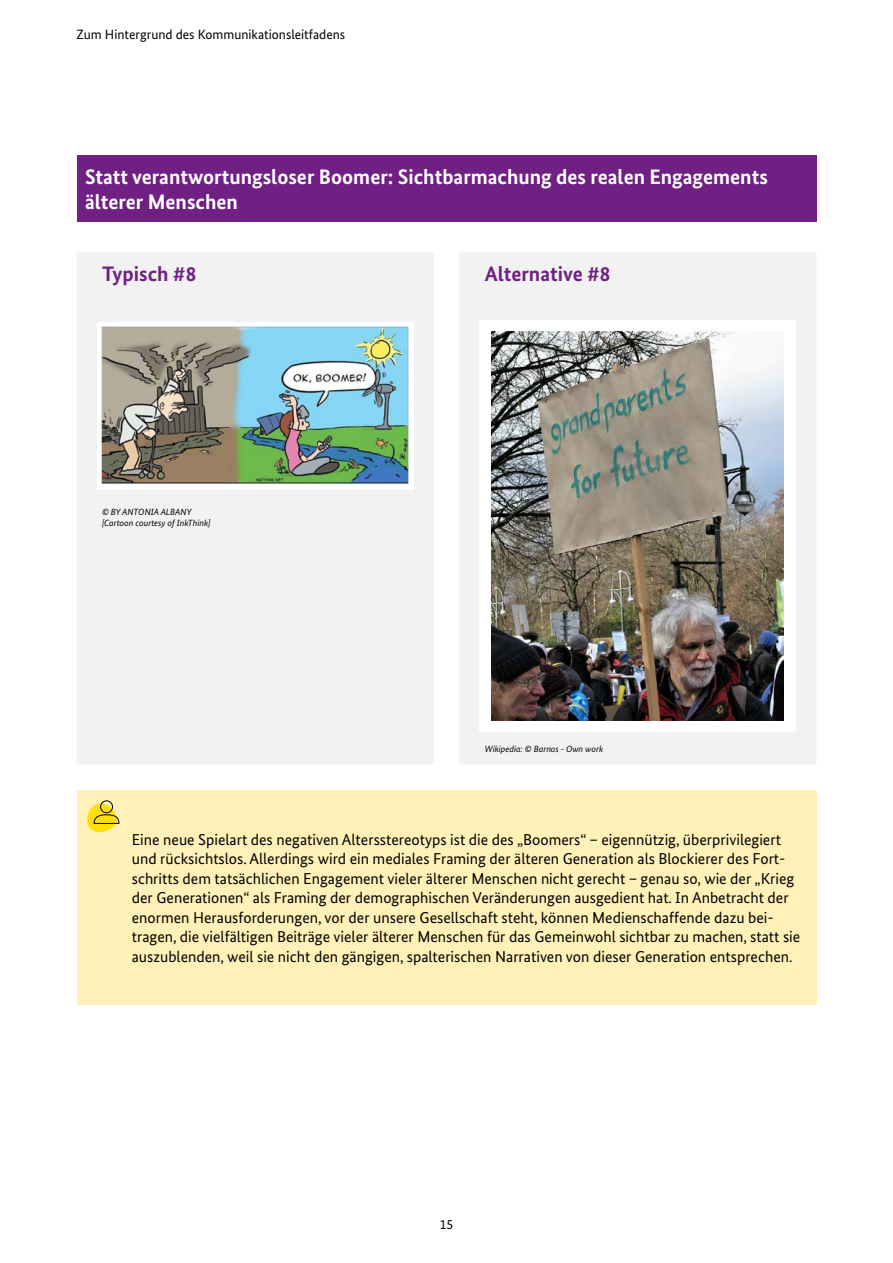
<style>
.page{position:relative;width:893px;height:1263px;background:#fff}
.page>*{position:absolute;margin:0;border:0;box-sizing:border-box;transform-origin:0 0}
.NCD_23_B-HL_H2_Bold_Italic_20_pt{font:700 21px/25.2px "Bundes Sans";color:#fff}
.SH_BundesSans_16pt{font:700 21px "Bundes Sans";color:#6f2082}
.P_Infokasten_Sans_10_pt{font:15.75px/19.5px "Bundes Sans";color:#000}
.t1{font:13.5px "Bundes Sans";color:#000}
.P_Texte_Infografik_10pt{font:italic 9px/10.8px "Bundes Sans";color:#000}
</style>
<div class="page">
<div style="left:77px;top:155px;width:739px;height:67px;background:#6f2082"></div>
<svg style="left:77px;top:252px;width:739px;height:512px;fill:#f2f2f2"></svg>
<div style="left:77px;top:790px;width:739px;height:214px;background:#fff1b8"></div>
<div style="left:97px;top:322px;width:316px;height:167px;background:#fff"></div>
<img style="left:100px;top:326px;width:310px;height:159px">
<div style="left:479px;top:321px;width:317px;height:411px;background:#fff"></div>
<img style="left:492px;top:331px;width:292px;height:389px">
<svg style="left:87px;top:800px;width:33px;height:33px"></svg>
<p class="t1" style="left:77px;top:26px;width:270px">Zum Hintergrund des Kommunikationsleitfadens</p>
<p class="NCD_23_B-HL_H2_Bold_Italic_20_pt" style="left:85px;top:164px;width:684px">Statt verantwortungsloser Boomer: Sichtbarmachung des realen Engagements älterer Menschen</p>
<p class="SH_BundesSans_16pt" style="left:102px;top:261px;width:96px">Typisch #8</p>
<p class="P_Texte_Infografik_10pt" style="left:102px;top:507px;width:110px">© BY ANTONIA ALBANY [Cartoon courtesy of InkThink]</p>
<p class="SH_BundesSans_16pt" style="left:485px;top:261px;width:127px">Alternative #8</p>
<p class="P_Texte_Infografik_10pt" style="left:485px;top:743px;width:120px">Wikipedia: © Barnos - Own work</p>
<p class="P_Infokasten_Sans_10_pt" style="left:132px;top:829px;width:670px">Eine neue Spielart des negativen Altersstereotyps ist die des „Boomers“ – eigennützig, überprivilegiert und rücksichtslos. Allerdings wird ein mediales Framing der älteren Generation als Blockierer des Fort&shy;schritts dem tatsächlichen Engagement vieler älterer Menschen nicht gerecht – genau so, wie der „Krieg der Generationen“ als Framing der demographischen Veränderungen ausgedient hat. In Anbetracht der enormen Herausforderungen, vor der unsere Gesellschaft steht, können Medienschaffende dazu bei&shy;tragen, die vielfältigen Beiträge vieler älterer Menschen für das Gemeinwohl sichtbar zu machen, statt sie auszublenden, weil sie nicht den gängigen, spalterischen Narrativen von dieser Generation entsprechen.</p>
<p class="t1" style="left:440px;top:1216px;width:15px">15</p>
</div>
